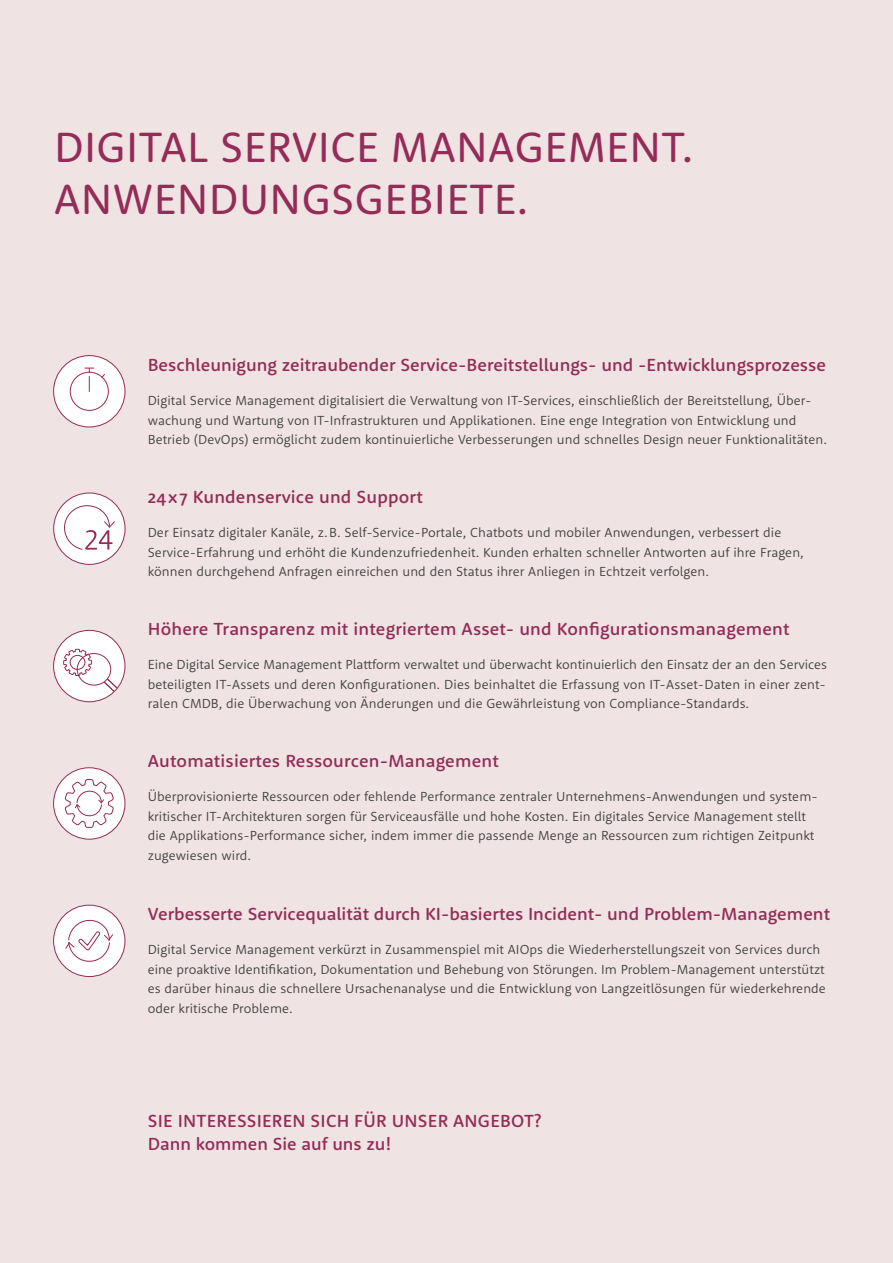
<style>
.page{position:relative;width:893px;height:1263px;background:#fff}
.page>*{position:absolute;margin:0;border:0;box-sizing:border-box;transform-origin:0 0}
.t1{font:43.5px/52.5px "Rooney Sans";letter-spacing:.01em;color:#942c57}
.t2{font:500 18px/22.5px "Rooney Sans";color:#942c57}
.t3{font:300 13.5px/19.5px "Rooney Sans";letter-spacing:.005em;color:#3e3e3f}
</style>
<div class="page">
<div style="left:1px;top:0;width:892px;height:1263px;background:#efe3e4"></div>
<div style="left:54px;top:356px;width:71px;height:71px;background:#fff;border-radius:50%"></div>
<div style="left:53px;top:355px;width:72px;height:72px;border:1px solid #942c57;border-radius:50%"></div>
<div style="left:70px;top:372px;width:39px;height:39px;border:1px solid #942c57;border-radius:50%"></div>
<svg style="left:101px;top:374px;width:4px;height:5px"></svg>
<svg style="left:85px;top:368px;width:9px;height:24px"></svg>
<div style="left:54px;top:493px;width:71px;height:71px;background:#fff;border-radius:50%"></div>
<div style="left:53px;top:492px;width:73px;height:73px;border:1px solid #942c57;border-radius:50%"></div>
<svg style="left:64px;top:505px;width:52px;height:45px"></svg>
<div style="left:54px;top:768px;width:71px;height:71px;background:#fff;border-radius:50%"></div>
<div style="left:53px;top:767px;width:72px;height:73px;border:1px solid #942c57;border-radius:50%"></div>
<svg style="left:64px;top:779px;width:51px;height:49px"></svg>
<div style="left:54px;top:905px;width:71px;height:71px;background:#fff;border-radius:50%"></div>
<div style="left:53px;top:905px;width:72px;height:72px;border:1px solid #942c57;border-radius:50%"></div>
<svg style="left:65px;top:916px;width:49px;height:46px"></svg>
<div style="left:54px;top:630px;width:71px;height:72px;background:#fff;border-radius:50%"></div>
<div style="left:53px;top:630px;width:72px;height:72px;border:1px solid #942c57;border-radius:50%"></div>
<svg style="left:63px;top:648px;width:29px;height:28px"></svg>
<svg style="left:103px;top:678px;width:19px;height:18px"></svg>
<div style="left:77px;top:653px;width:34px;height:32px;border:1px solid #942c57;border-radius:50%"></div>
<h1 class="t1" style="left:54px;top:119px;width:641px">DIGITAL SERVICE MANAGEMENT.<br>ANWENDUNGSGEBIETE.</h1>
<h2 class="t2" style="left:148px;top:353px;width:680px">Beschleunigung zeitraubender Service-Bereitstellungs- und -Entwicklungsprozesse</h2>
<p class="t3" style="left:148px;top:390px;width:681px">Digital Service Management digitalisiert die Verwaltung von IT-Services, einschließlich der Bereitstellung, Über&shy;wachung und Wartung von IT-Infrastrukturen und Applikationen. Eine enge Integration von Entwicklung und<br>Betrieb (DevOps) ermöglicht zudem kontinuierliche Verbesserungen und schnelles Design neuer Funktionalitäten.</p>
<h2 class="t2" style="left:148px;top:485px;width:277px">24x7 Kundenservice und Support</h2>
<p class="t3" style="left:148px;top:522px;width:658px">Der Einsatz digitaler Kanäle, z.B. Self-Service-Portale, Chatbots und mobiler Anwendungen, verbessert die<br>Service-Erfahrung und erhöht die Kundenzufriedenheit. Kunden erhalten schneller Antworten auf ihre Fragen, können durchgehend Anfragen einreichen und den Status ihrer Anliegen in Echtzeit verfolgen.</p>
<h2 class="t2" style="left:148px;top:617px;width:643px">Höhere Transparenz mit integriertem Asset- und Konfigurationsmanagement</h2>
<p class="t3" style="left:148px;top:654px;width:681px;text-align:justify">Eine Digital Service Management Plattform verwaltet und überwacht kontinuierlich den Einsatz der an den Services beteiligten IT-Assets und deren Konfigurationen. Dies beinhaltet die Erfassung von IT-Asset-Daten in einer zent&shy;ralen CMDB, die Überwachung von Änderungen und die Gewährleistung von Compliance-Standards.</p>
<h2 class="t2" style="left:148px;top:749px;width:353px">Automatisiertes Ressourcen-Management</h2>
<p class="t3" style="left:148px;top:786px;width:672px">Überprovisionierte Ressourcen oder fehlende Performance zentraler Unternehmens-Anwendungen und system&shy;kritischer IT-Architekturen sorgen für Serviceausfälle und hohe Kosten. Ein digitales Service Management stellt die Applikations-Performance sicher, indem immer die passende Menge an Ressourcen zum richtigen Zeitpunkt zugewiesen wird.</p>
<h2 class="t2" style="left:148px;top:902px;width:684px">Verbesserte Servicequalität durch KI-basiertes Incident- und Problem-Management</h2>
<p class="t3" style="left:148px;top:939px;width:680px">Digital Service Management verkürzt in Zusammenspiel mit AIOps die Wiederherstellungszeit von Services durch eine proaktive Identifikation, Dokumentation und Behebung von Störungen. Im Problem-Management unterstützt es darüber hinaus die schnellere Ursachenanalyse und die Entwicklung von Langzeitlösungen für wiederkehrende oder kritische Probleme.</p>
<h2 class="t2" style="left:148px;top:1109px;width:395px">SIE INTERESSIEREN SICH FÜR UNSER ANGEBOT?<br>Dann kommen Sie auf uns zu!</h2>
</div>
